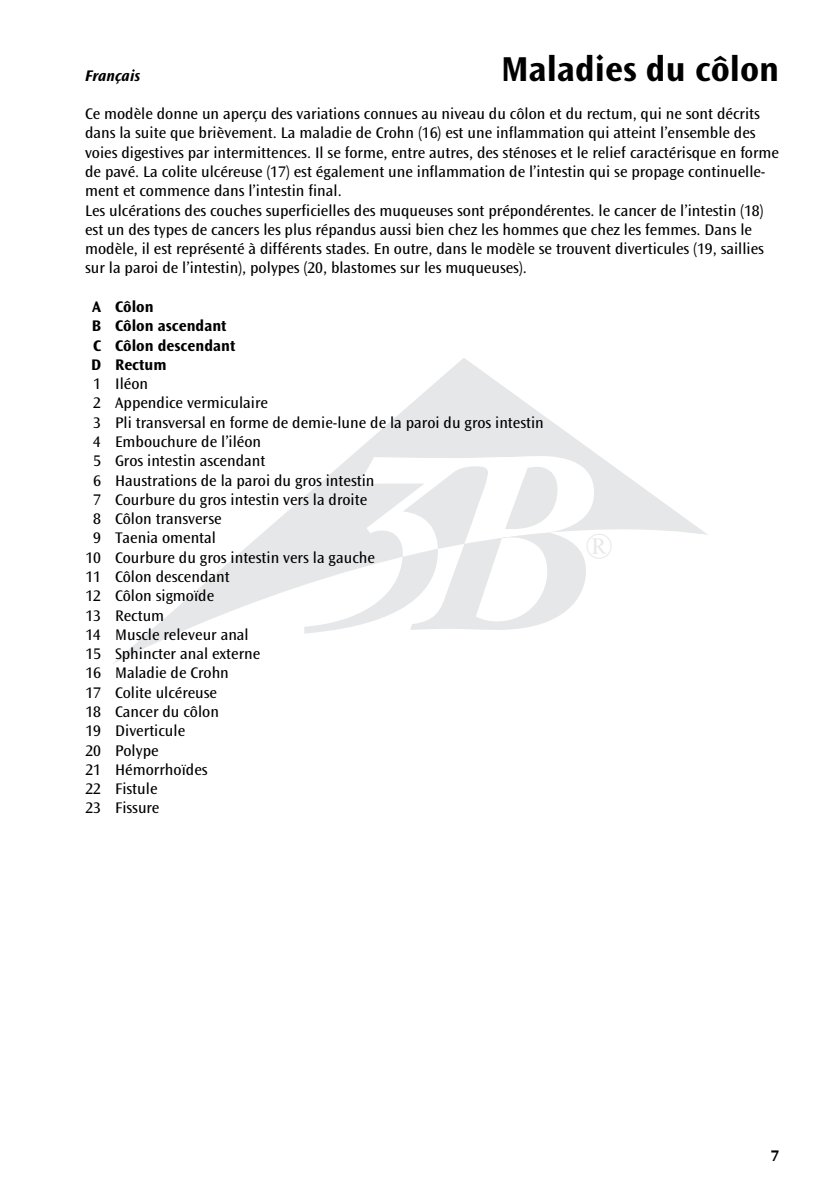
<style>
.page{position:relative;width:836px;height:1191px;background:#fff}
.page>*{position:absolute;margin:0;border:0;box-sizing:border-box;transform-origin:0 0}
.t1{font:36.2px "Perpetua";color:#e6e7e8}
.t2{font:700 36px "Ocean Sans Std";color:#000}
.t3{font:16px/19.2px "Ocean Sans Std";color:#000}
.t4{font:700 16px/19.2px "Ocean Sans Std";color:#000}
.t5{font:italic 700 16px "Ocean Sans Std";color:#000}
</style>
<div class="page">
<svg style="left:113px;top:358px;width:595px;height:306px"></svg>
<svg style="left:304px;top:456px;width:289px;height:177px"></svg>
<h2 class="t2" style="left:501px;top:49px;width:279px">Maladies du côlon</h2>
<p class="t5" style="left:85px;top:66px;width:57px">Français</p>
<p class="t3" style="left:85px;top:104px;width:695px">Ce modèle donne un aperçu des variations connues au niveau du côlon et du rectum, qui ne sont décrits dans la suite que brièvement. La maladie de Crohn (16) est une inflammation qui atteint l’ensemble des voies digestives par intermittences. Il se forme, entre autres, des sténoses et le relief caractérisque en forme de pavé. La colite ulcéreuse (17) est également une inflammation de l’intestin qui se propage continuelle&shy;ment et commence dans l’intestin final.<br>Les ulcérations des couches superficielles des muqueuses sont prépondérentes. le cancer de l’intestin (18) est un des types de cancers les plus répandus aussi bien chez les hommes que chez les femmes. Dans le modèle, il est représenté à différents stades. En outre, dans le modèle se trouvent diverticules (19, saillies sur la paroi de l’intestin), polypes (20, blastomes sur les muqueuses).</p>
<p class="t4" style="left:91px;top:297px;width:146px">A Côlon<br>B Côlon ascendant<br>C Côlon descendant<br>D Rectum</p>
<p class="t3" style="left:93px;top:374px;width:56px">1 Iléon</p>
<p class="t3" style="left:93px;top:394px;width:176px">2 Appendice vermiculaire</p>
<p class="t3" style="left:93px;top:413px;width:452px">3 Pli transversal en forme de demie-lune de la paroi du gros intestin</p>
<p class="t3" style="left:93px;top:432px;width:169px">4 Embouchure de l’iléon</p>
<p class="t3" style="left:93px;top:451px;width:173px">5 Gros intestin ascendant</p>
<p class="t3" style="left:93px;top:471px;width:282px">6 Haustrations de la paroi du gros intestin</p>
<p class="t3" style="left:93px;top:490px;width:275px">7 Courbure du gros intestin vers la droite</p>
<p class="t3" style="left:93px;top:509px;width:130px">8 Côlon transverse</p>
<p class="t3" style="left:93px;top:529px;width:124px">9 Taenia omental</p>
<p class="t3" style="left:85px;top:548px;width:291px">10 Courbure du gros intestin vers la gauche</p>
<p class="t3" style="left:85px;top:567px;width:146px">11 Côlon descendant</p>
<p class="t3" style="left:85px;top:586px;width:130px">12 Côlon sigmoïde</p>
<p class="t3" style="left:85px;top:606px;width:80px">13 Rectum</p>
<p class="t3" style="left:85px;top:625px;width:165px">14 Muscle releveur anal</p>
<p class="t3" style="left:85px;top:644px;width:176px">15 Sphincter anal externe</p>
<p class="t3" style="left:85px;top:664px;width:145px">16 Maladie de Crohn</p>
<p class="t3" style="left:85px;top:683px;width:133px">17 Colite ulcéreuse</p>
<p class="t3" style="left:85px;top:702px;width:135px">18 Cancer du côlon</p>
<p class="t3" style="left:85px;top:721px;width:101px">19 Diverticule</p>
<p class="t3" style="left:85px;top:741px;width:75px">20 Polype</p>
<p class="t3" style="left:85px;top:760px;width:123px">21 Hémorrhoïdes</p>
<p class="t3" style="left:85px;top:779px;width:73px">22 Fistule</p>
<p class="t3" style="left:85px;top:798px;width:75px">23 Fissure</p>
<h1 class="t1" style="left:585px;top:529px;width:29px">®</h1>
<p class="t4" style="left:770px;top:1145px;width:10px">7</p>
</div>
